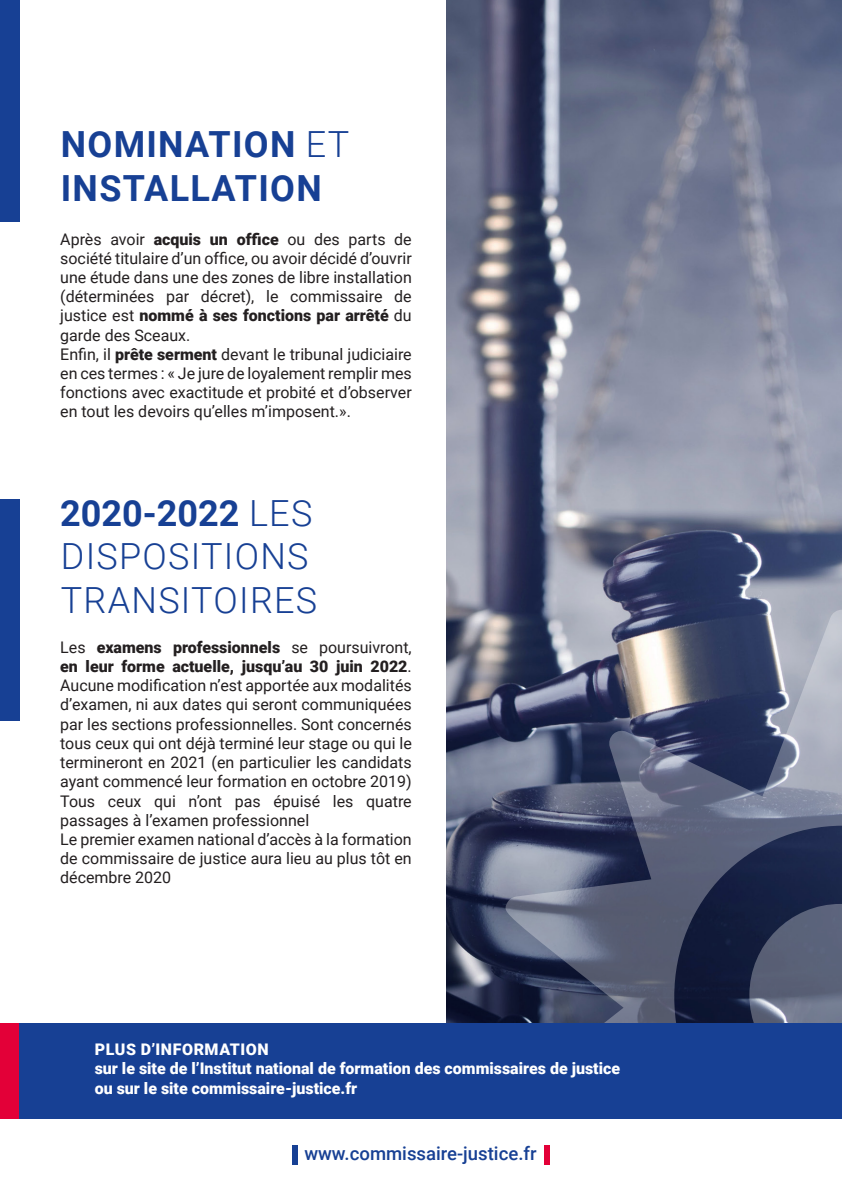
<style>
.page{position:relative;width:842px;height:1191px;background:#fff}
.page>*{position:absolute;margin:0;border:0;box-sizing:border-box;transform-origin:0 0}
.t1{font:300 36px/43.2px "Roboto";letter-spacing:.035em;color:#174094}
.t2{font:700 36px/43.2px "Roboto";letter-spacing:.035em;color:#174094}
.t3{font:500 18.6px "Roboto";color:#174094}
.t4{font:16px/19.2px "Roboto";color:#231f20;text-align:justify}
.t5{font:900 16px "Roboto";color:#fff}
.t6{font:900 16px "Roboto";letter-spacing:.035em;color:#fff}
.s1{font-weight:300}
.s2{font-weight:900}
.s3{font-weight:700}
</style>
<div class="page">
<img style="left:446px;top:0;width:396px;height:1023px">
<div style="left:292px;top:1145px;width:6px;height:19px;background:#174094"></div>
<div style="left:544px;top:1145px;width:6px;height:19px;background:#e30038"></div>
<svg style="left:503px;top:609px;width:339px;height:414px;background:#575e77"></svg>
<div style="left:0;top:0;width:20px;height:221px;background:#174094"></div>
<div style="left:0;top:499px;width:20px;height:221px;background:#174094"></div>
<div style="left:0;top:1023px;width:20px;height:96px;background:#e30038"></div>
<div style="left:20px;top:1023px;width:822px;height:96px;background:#174094"></div>
<p class="t2" style="left:61px;top:122px;width:290px">NOMINATION <span class="s1">ET<br></span>INSTALLATION</p>
<p class="t4" style="left:60px;top:229px;width:353px">Après avoir <span class="s2">acquis un office</span> ou des parts de société titulaire d’un office, ou avoir décidé d’ouvrir une étude dans une des zones de libre installation (déterminées par décret), le commissaire de justice est <span class="s2">nommé à ses fonctions par arrêté</span> du garde des Sceaux.</p>
<p class="t4" style="left:60px;top:344px;width:353px">Enfin, il <span class="s2">prête serment</span> devant le tribunal judiciaire en ces termes : « Je jure de loyalement remplir mes fonctions avec exactitude et probité et d’observer en tout les devoirs qu’elles m’imposent.».</p>
<p class="t1" style="left:60px;top:490px;width:258px"><span class="s3">2020-2022</span> LES<br>DISPOSITIONS<br>TRANSITOIRES</p>
<p class="t4" style="left:60px;top:637px;width:353px">Les <span class="s2">examens professionnels</span> se poursuivront, <span class="s2">en leur forme actuelle, jusqu’au 30 juin 2022</span>.<br>Aucune modification n’est apportée aux modalités d’examen, ni aux dates qui seront communiquées par les sections professionnelles. Sont concernés</p>
<p class="t4" style="left:60px;top:733px;width:353px">tous ceux qui ont déjà terminé leur stage ou qui le termineront en 2021 (en particulier les candidats ayant commencé leur formation en octobre 2019)</p>
<p class="t4" style="left:60px;top:790px;width:353px">Tous ceux qui n’ont pas épuisé les quatre passages à l’examen professionnel</p>
<p class="t4" style="left:60px;top:829px;width:353px">Le premier examen national d’accès à la formation de commissaire de justice aura lieu au plus tôt en décembre 2020</p>
<p class="t6" style="left:95px;top:1038px;width:175px">PLUS D’INFORMATION</p>
<p class="t5" style="left:95px;top:1057px;width:527px">sur le site de l’Institut national de formation des commissaires de justice</p>
<p class="t5" style="left:95px;top:1076px;width:264px">ou sur le site commissaire-justice.fr</p>
<p class="t3" style="left:304px;top:1140px;width:234px">www.commissaire-justice.fr</p>
</div>
